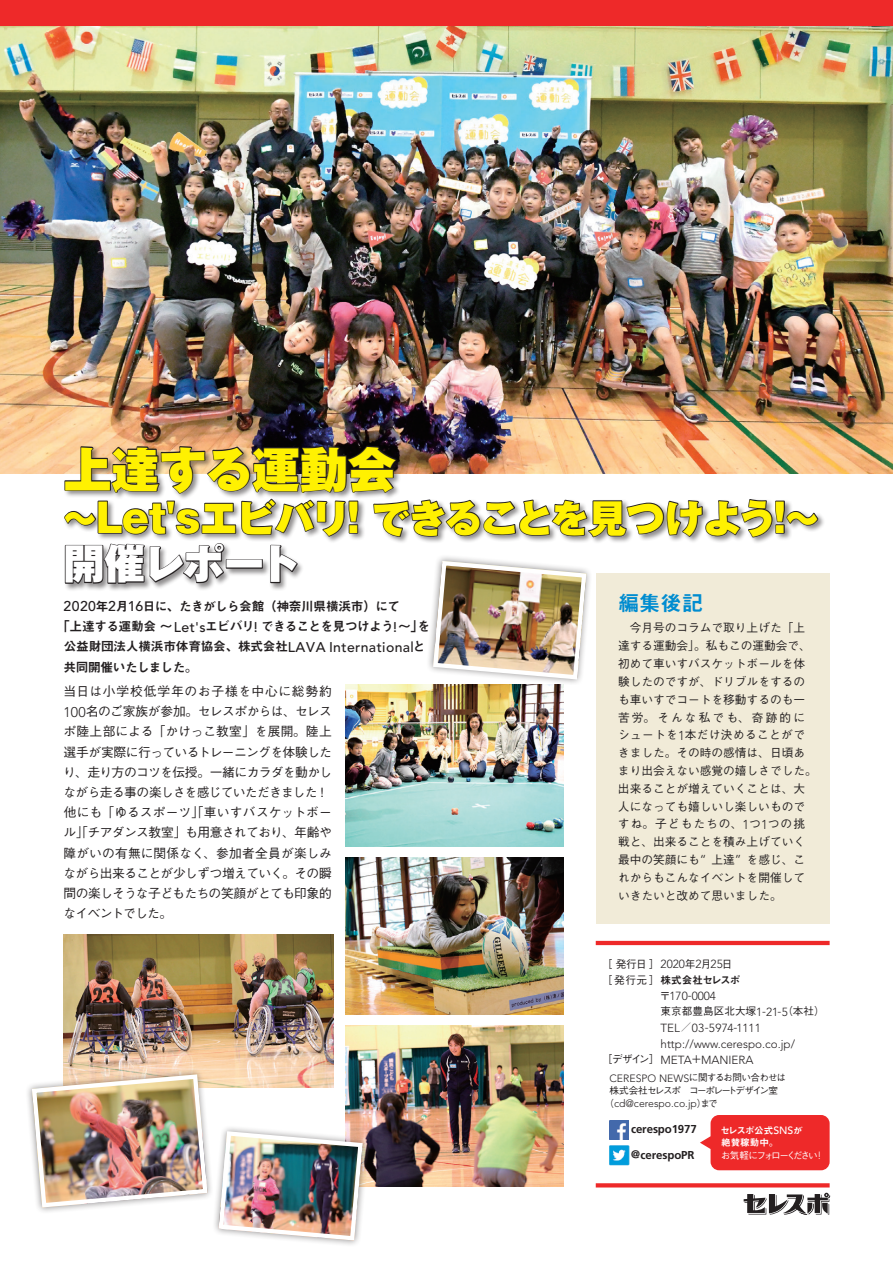
<style>
.page{position:relative;width:893px;height:1263px;background:#fff}
.page>*{position:absolute;margin:0;border:0;box-sizing:border-box;transform-origin:0 0}
.t1{font:900 47.85px "Gothic MB101 Pro";color:#fff101}
.t2{font:900 40.65px "Gothic MB101 Pro";letter-spacing:-.025em;color:#fff}
.t3{font:900 38.25px "Gothic MB101 Pro";letter-spacing:-.015em;color:#fff101}
.t4{font:21.3px "Midashi Go Pro MB31";color:#008cd0}
.t5{font:500 12.75px/20.2px "Gothic BBB Pro";letter-spacing:-.035em;color:#231f20}
.t6{font:12.75px/20.2px "Midashi Go Pro MB31";letter-spacing:-.035em;color:#231f20}
.t7{font:500 11.7px/17.9px "Gothic BBB Pro";color:#231f20}
.t8{font:300 11.7px/15.9px "Avenir LT Std";color:#231f20}
.t9{font:700 11.55px "Frutiger LT Std";letter-spacing:-.01em;color:#231f20}
.t10{font:500 10.65px "Gothic BBB Pro";color:#231f20}
.t11{font:10.65px "Midashi Go Pro MB31";letter-spacing:-.065em;color:#231f20}
.t12{font:300 10.5px "Avenir LT Std";color:#231f20}
.t13{font:9.6px/12.8px "Midashi Go Pro MB31";color:#fff}
.t14{font:500 9.6px "Gothic BBB Pro";letter-spacing:-.21em;color:#fff}
.t15{font:500 9.6px "Gothic BBB Pro";letter-spacing:-.135em;color:#231f20}
.t16{font:500 9.6px "Gothic BBB Pro";letter-spacing:-.075em;color:#231f20}
.t17{font:700 9.6px "Gothic MB101 Pro";color:#231f20}
.s1{font-family:"Avenir LT Std";font-weight:300;font-size:12.9px}
.s2{font-family:"Avenir LT Std";font-weight:500;font-size:14.1px}
.s3{font-family:"Avenir LT Std";font-weight:300;font-size:14.1px}
.s4{font-family:"Avenir LT Std";font-weight:300;font-size:11.7px}
.s5{font-family:"Gothic BBB Pro";font-weight:500}
.s6{font-family:"Gothic BBB Pro";font-weight:500;font-size:10.65px}
.s7{font-family:"Gothic BBB Pro";font-weight:500;font-size:9.6px}
.s8{font-family:"Avenir LT Std";font-weight:500;font-size:10.5px}
.s9{font-family:"Avenir LT Std";font-weight:300;font-size:10.5px}
</style>
<div class="page">
<img style="left:0;top:26px;width:893px;height:447px">
<svg style="left:744px;top:1193px;width:86px;height:22px"></svg>
<hr style="left:596px;top:941px;width:234px;height:4px;background:#ee2929">
<svg style="left:596px;top:1183px;width:234px;height:4px"></svg>
<svg style="left:700px;top:1115px;width:130px;height:55px;background:#ef3a3a"></svg>
<img style="left:609px;top:1145px;width:21px;height:21px">
<img style="left:610px;top:1121px;width:18px;height:18px">
<img style="left:345px;top:685px;width:218px;height:161px">
<img style="left:345px;top:857px;width:218px;height:157px">
<img style="left:345px;top:1025px;width:218px;height:162px">
<img style="left:64px;top:935px;width:270px;height:153px">
<div style="left:0;top:0;width:893px;height:26px;background:#ee2929"></div>
<div style="left:25px;top:1067px;width:189px;height:146px;background:#231f20;opacity:.5"></div>
<img style="left:30px;top:1072px;width:180px;height:138px">
<div style="left:211px;top:1124px;width:158px;height:122px;background:#231f20;opacity:.5"></div>
<img style="left:216px;top:1129px;width:149px;height:114px">
<svg style="left:63px;top:444px;width:756px;height:238px"></svg>
<div style="left:596px;top:573px;width:234px;height:351px;background:#f1ebd8"></div>
<h1 class="t1" style="left:64px;top:429px;width:334px">上達する運動会</h1>
<h3 class="t3" style="left:61px;top:486px;width:762px">～Let'sエビバリ! できることを見つけよう ~!</h3>
<h2 class="t2" style="left:64px;top:530px;width:239px">開催レポート</h2>
<p class="t7" style="left:618px;top:618px;width:200px;text-indent:12px">今月号のコラムで取り上げた「上達する運動会」。私もこの運動会で、初めて車いすバスケットボールを体験したのですが、ドリブルをするのも車いすでコートを移動するのも一苦労。そんな私でも、奇跡的にシュートを<span class="s1">1</span>本だけ決めることができました。その時の感情は、日頃あまり出会えない感覚の嬉しさでした。出来ることが増えていくことは、大人になっても嬉しいし楽しいものですね。子どもたちの、つ<span class="s1">1 1</span>つの挑戦と、出来ることを積み上げていく最中の笑顔にも<span class="s1">“</span> 上達<span class="s1">”</span> を感じ、これからもこんなイベントを開催していきたいと改めて思いました。</p>
<h3 class="t4" style="left:618px;top:586px;width:87px">編集後記</h3>
<p class="t6" style="left:64px;top:595px;width:338px"><span class="s2">2020</span>年月<span class="s2">2 16</span>日に、たきがしら会館（神奈川県横浜市）にて</p>
<p class="t6" style="left:64px;top:615px;width:364px;text-indent:-6px">「上達する運動会～<span class="s2">Let's</span>エビバリ<span class="s2">!</span> できることを見つけよう<span class="s2">!</span>～」公益財団法人横浜市体育協会、株式会社<span class="s2">LAVA International</span>と共同開催いたしました。</p>
<p class="t5" style="left:63px;top:680px;width:270px">当日は小学校低学年のお子様を中心に総勢約<br><span class="s3">100</span>名のご家族が参加。セレスポからは、セレスポ陸上部による「かけっこ教室」を展開。陸上選手が実際に行っているトレーニングを体験したり、走り方のコツを伝授。一緒にカラダを動かしながら走る事の楽しさを感じていただきました!他にも「ゆるスポーツ「」車いすバスケットボール「」チアダンス教室」も用意されており、年齢や障がいの有無に関係なく、参加者全員が楽しみながら出来ることが少しずつ増えていく。その瞬間の楽しそうな子どもたちの笑顔がとても印象的なイベントでした。</p>
<p class="t6" style="left:417px;top:615px;width:14px">を</p>
<p class="t10" style="left:602px;top:955px;width:132px">［発行日 [<span class="s4">2020</span>年月<span class="s4">2 25</span>日</p>
<p class="t11" style="left:602px;top:971px;width:140px"><span class="s5">［発行元 [</span>株式会社セレスポ</p>
<p class="t8" style="left:660px;top:988px;width:58px"><span class="s6">〒</span>170-0004</p>
<p class="t10" style="left:782px;top:1003px;width:44px">（本社(</p>
<p class="t10" style="left:661px;top:1003px;width:129px">東京都豊島区北大塚<span class="s4">1-21-5</span></p>
<p class="t8" style="left:661px;top:1020px;width:136px">TEL<span class="s6">／</span>03-5974-1111 http://www.cerespo.co j p. /</p>
<p class="t8" style="left:602px;top:1051px;width:153px"><span class="s6">［デザイン[</span>META<span class="s6">＋</span>MANIERA</p>
<p class="t12" style="left:610px;top:1072px;width:178px">CERESPO NEWS<span class="s7">に関するお問い合わせは</span></p>
<p class="t15" style="left:689px;top:1083px;width:91px">コーポレートデザイン室</p>
<p class="t16" style="left:610px;top:1083px;width:73px">株式会社セレスポ</p>
<p class="t12" style="left:604px;top:1097px;width:115px"><span class="s7">（</span>cd@cerespo.co j p. <span class="s7">まで</span></p>
<p class="t15" style="left:697px;top:1096px;width:11px">）</p>
<p class="t9" style="left:631px;top:1122px;width:67px">cerespo1977</p>
<p class="t9" style="left:640px;top:1148px;width:56px">cerespoPR</p>
<p class="t17" style="left:631px;top:1147px;width:11px">＠</p>
<p class="t13" style="left:720px;top:1122px;width:84px">セレスポ公式<span class="s8">SNS</span>が絶賛稼動中。</p>
<p class="t14" style="left:721px;top:1148px;width:102px">お気軽にフォローください <span class="s9">!</span></p>
</div>
